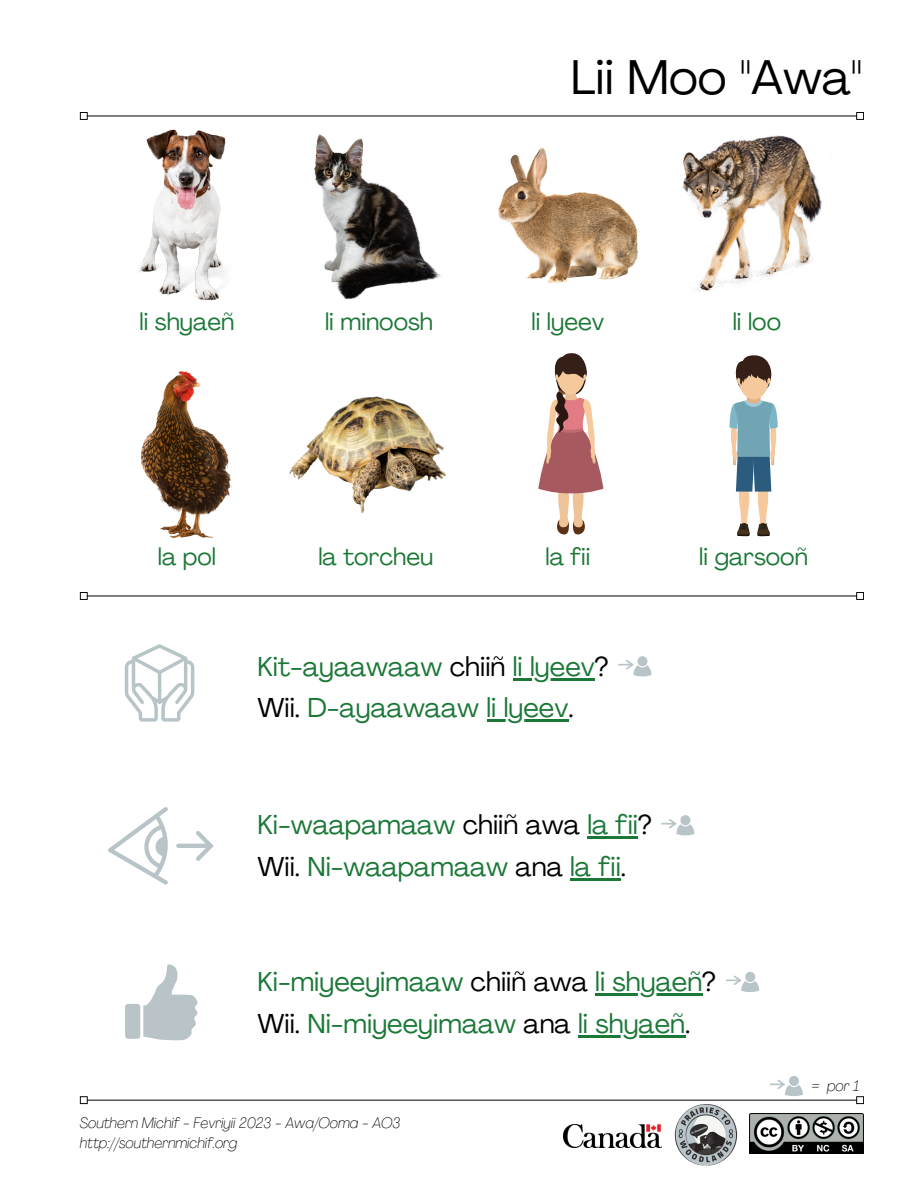
<style>
.page{position:relative;width:918px;height:1188px;background:#fff}
.page>*{position:absolute;margin:0;border:0;box-sizing:border-box;transform-origin:0 0}
.t1{font:48px "Agrandir";color:#000}
.t2{font:27px/41.7px "Agrandir";color:#1b7837}
.t3{font:24px "Agrandir";color:#1b7837}
.t4{font:italic 100 15px/20.2px "Agrandir";color:#000}
.s1{color:#000}
</style>
<div class="page">
<svg style="left:80px;top:112px;width:784px;height:8px"></svg>
<svg style="left:80px;top:592px;width:784px;height:8px"></svg>
<img style="left:138px;top:130px;width:88px;height:171px">
<img style="left:314px;top:134px;width:127px;height:165px">
<img style="left:140px;top:371px;width:91px;height:167px">
<img style="left:289px;top:396px;width:157px;height:116px">
<img style="left:498px;top:148px;width:141px;height:135px">
<img style="left:682px;top:135px;width:148px;height:164px">
<svg style="left:538px;top:353px;width:65px;height:182px"></svg>
<svg style="left:729px;top:355px;width:49px;height:182px"></svg>
<svg style="left:618px;top:656px;width:33px;height:20px"></svg>
<svg style="left:661px;top:815px;width:33px;height:20px"></svg>
<svg style="left:726px;top:972px;width:33px;height:20px"></svg>
<hr style="left:587px;top:837px;width:51px;height:2px;background:#1b7837">
<hr style="left:570px;top:878px;width:51px;height:3px;background:#1b7837">
<hr style="left:513px;top:678px;width:82px;height:2px;background:#1b7837">
<hr style="left:487px;top:720px;width:82px;height:2px;background:#1b7837">
<hr style="left:595px;top:993px;width:107px;height:3px;background:#1b7837">
<hr style="left:578px;top:1035px;width:107px;height:2px;background:#1b7837">
<svg style="left:143px;top:964px;width:55px;height:77px"></svg>
<div style="left:125px;top:1004px;width:15px;height:35px;background:#b8c4c8;border-radius:3px"></div>
<svg style="left:108px;top:807px;width:106px;height:78px"></svg>
<svg style="left:125px;top:644px;width:69px;height:78px"></svg>
<img style="left:674px;top:1104px;width:63px;height:62px">
<img style="left:750px;top:1114px;width:114px;height:39px">
<img style="left:564px;top:1124px;width:97px;height:24px">
<svg style="left:80px;top:1076px;width:784px;height:28px"></svg>
<h1 class="t1" style="left:571px;top:58px;width:293px">Lii Moo "Awa"</h1>
<p class="t3" style="left:139px;top:312px;width:97px">li shyaeñ</p>
<p class="t3" style="left:325px;top:312px;width:110px">li minoosh</p>
<p class="t3" style="left:532px;top:312px;width:74px">li lyeev</p>
<p class="t3" style="left:733px;top:312px;width:50px">li loo</p>
<p class="t3" style="left:158px;top:547px;width:60px">la pol</p>
<p class="t3" style="left:318px;top:547px;width:117px">la torcheu</p>
<p class="t3" style="left:545px;top:547px;width:47px">la fii</p>
<p class="t2" style="left:257px;top:648px;width:353px">Kit-ayaawaaw <span class="s1">chiiñ</span> li lyeev<span class="s1">?<br>Wii.</span> D-ayaawaaw li lyeev<span class="s1">.</span></p>
<p class="t2" style="left:257px;top:807px;width:396px">Ki-waapamaaw <span class="s1">chiiñ awa</span> la fii<span class="s1">?<br>Wii.</span> Ni-waapamaaw <span class="s1">ana</span> la fii<span class="s1">.</span></p>
<p class="t3" style="left:699px;top:547px;width:110px">li garsooñ</p>
<p class="t2" style="left:257px;top:963px;width:460px">Ki-miyeeyimaaw <span class="s1">chiiñ awa</span> li shyaeñ<span class="s1">?<br>Wii.</span> Ni-miyeeyimaaw <span class="s1">ana</span> li shyaeñ<span class="s1">.</span></p>
<p class="t4" style="left:812px;top:1077px;width:49px">= por 1</p>
<p class="t4" style="left:80px;top:1114px;width:322px">Southern Michif - Fevriyii 2023 - Awa/Ooma - AO3 http://southernmichif.org</p>
</div>
